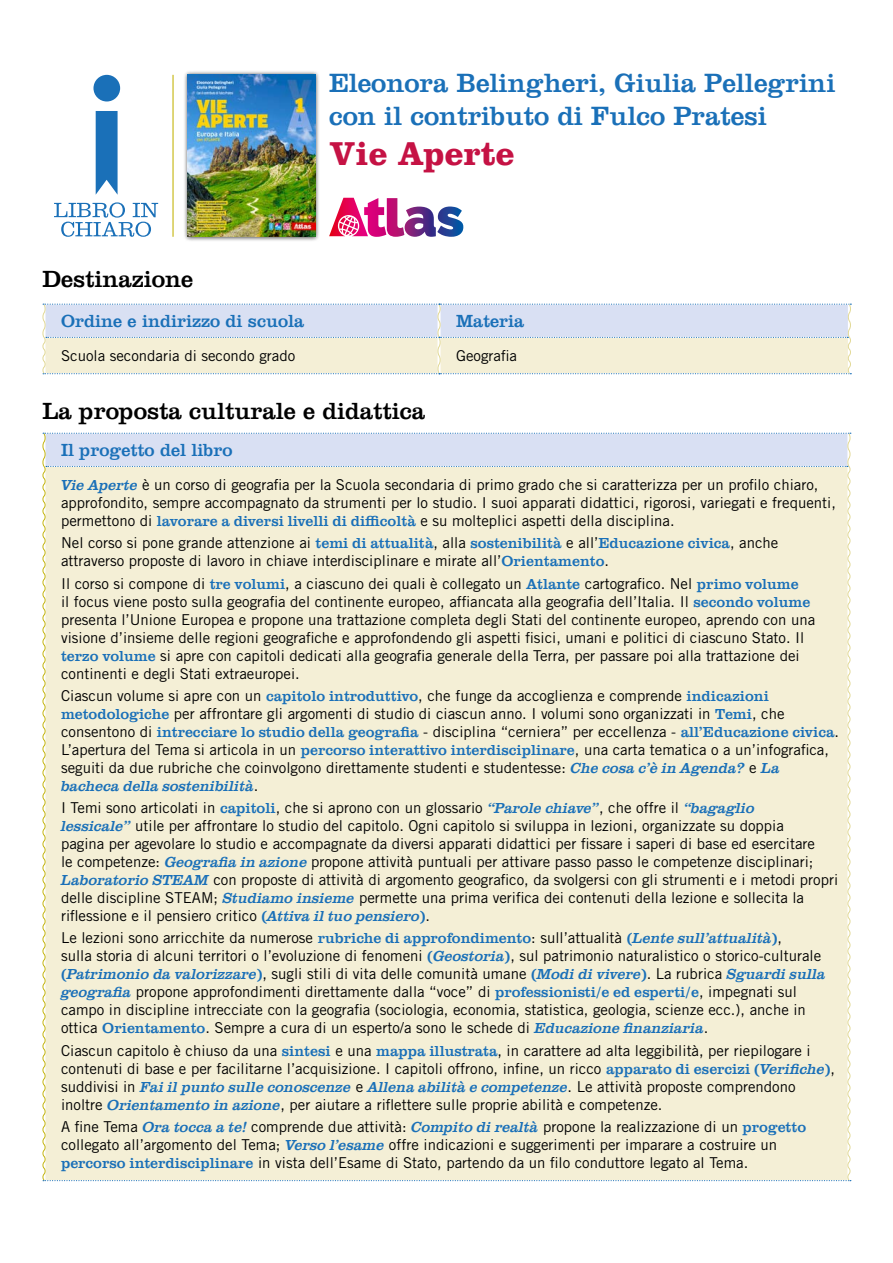
<style>
.page{position:relative;width:893px;height:1263px;background:#fff}
.page>*{position:absolute;margin:0;border:0;box-sizing:border-box;transform-origin:0 0}
.t1{font:700 33.9px "Clarendon";color:#c51244}
.t2{font:27.15px/32.5px "Clarendon";color:#1a70b8}
.t3{font:24px "Clarendon";color:#000}
.t4{font:18px "Clarendon";color:#1a70b8}
.t5{font:15px/18px "Trade Gothic LT Std";color:#000}
.t6{font:italic 15px "Clarendon URW";color:#1a70b8}
.t7{font:15px "Clarendon URW";color:#1a70b8}
.s1{font-family:"Clarendon URW";font-style:italic;color:#1a70b8}
.s2{font-family:"Clarendon URW";color:#1a70b8}
.s3{font-family:"Trade Gothic LT Std";color:#000}
.s4{font-family:"Trade Gothic LT Std";font-style:normal;color:#000}
.s5{font-style:normal}
</style>
<div class="page">
<hr style="left:172px;top:75px;width:2px;height:162px;background:#c5b612">
<svg style="left:96px;top:111px;width:22px;height:84px;background:#337fbf"></svg>
<div style="left:93px;top:75px;width:27px;height:26px;background:#1a70b8;border-radius:50%"></div>
<svg style="left:54px;top:202px;width:104px;height:35px"></svg>
<div style="left:183px;top:70px;width:137px;height:171px;background:#000;opacity:.75"></div>
<img style="left:188px;top:75px;width:127px;height:162px">
<svg style="left:329px;top:198px;width:134px;height:39px"></svg>
<svg style="left:42px;top:304px;width:810px;height:70px;background:#e5e6e3"></svg>
<div style="left:42px;top:433px;width:809px;height:748px;background:#f4efd6"></div>
<h3 class="t3" style="left:43px;top:265px;width:152px">Destinazione</h3>
<h2 class="t2" style="left:329px;top:67px;width:508px">Eleonora Belingheri, Giulia Pellegrini con il contributo di Fulco Pratesi</h2>
<h1 class="t1" style="left:329px;top:134px;width:187px">Vie Aperte</h1>
<p class="t4" style="left:61px;top:310px;width:244px">Ordine e indirizzo di scuola</p>
<p class="t4" style="left:456px;top:310px;width:70px">Materia</p>
<p class="t5" style="left:61px;top:346px;width:236px">Scuola secondaria di secondo grado</p>
<p class="t5" style="left:456px;top:346px;width:62px">Geografia</p>
<h3 class="t3" style="left:43px;top:397px;width:384px">La proposta culturale e didattica</h3>
<p class="t4" style="left:61px;top:439px;width:173px">Il progetto del libro</p>
<p class="t5" style="left:61px;top:475px;width:776px"><span class="s1">Vie Aperte</span> è un corso di geografia per la Scuola secondaria di primo grado che si caratterizza per un profilo chiaro, approfondito, sempre accompagnato da strumenti per lo studio. I suoi apparati didattici, rigorosi, variegati e frequenti, permettono di <span class="s2">lavorare a diversi livelli di difficoltà</span> e su molteplici aspetti della disciplina.</p>
<p class="t5" style="left:61px;top:534px;width:719px">Nel corso si pone grande attenzione ai <span class="s2">temi di attualità</span>, alla <span class="s2">sostenibilità</span> e all’<span class="s2">Educazione civica</span>, anche attraverso proposte di lavoro in chiave interdisciplinare e mirate all’<span class="s2">Orientamento</span>.</p>
<p class="t5" style="left:61px;top:574px;width:756px">Il corso si compone di <span class="s2">tre volumi</span>, a ciascuno dei quali è collegato un <span class="s2">Atlante</span> cartografico. Nel <span class="s2">primo volume<br></span>il focus viene posto sulla geografia del continente europeo, affiancata alla geografia dell’Italia. Il <span class="s2">secondo volume </span>presenta l’Unione Europea e propone una trattazione completa degli Stati del continente europeo, aprendo con una visione d’insieme delle regioni geografiche e approfondendo gli aspetti fisici, umani e politici di ciascuno Stato. Il <span class="s2">terzo volume</span> si apre con capitoli dedicati alla geografia generale della Terra, per passare poi alla trattazione dei continenti e degli Stati extraeuropei.</p>
<p class="t5" style="left:61px;top:686px;width:725px">Ciascun volume si apre con un <span class="s2">capitolo introduttivo</span>, che funge da accoglienza e comprende <span class="s2">indicazioni metodologiche</span> per affrontare gli argomenti di studio di ciascun anno. I volumi sono organizzati in <span class="s2">Temi</span>, che</p>
<p class="t7" style="left:61px;top:721px;width:780px"><span class="s3">consentono di</span> intrecciare lo studio della geografia <span class="s3">- disciplina “cerniera” per eccellenza -</span> all’Educazione civica<span class="s3">.</span></p>
<p class="t5" style="left:61px;top:740px;width:769px">L’apertura del Tema si articola in un <span class="s2">percorso interattivo interdisciplinare</span>, una carta tematica o a un’infografica, seguiti da due rubriche che coinvolgono direttamente studenti e studentesse: <span class="s1">Che cosa c’è in Agenda?</span> e <span class="s1">La</span></p>
<p class="t6" style="left:61px;top:775px;width:199px">bacheca della sostenibilità<span class="s4">.</span></p>
<p class="t5" style="left:61px;top:798px;width:779px">I Temi sono articolati in <span class="s2">capitoli</span>, che si aprono con un glossario <span class="s1">“Parole chiave”</span>, che offre il <span class="s1">“bagaglio<br>lessicale”</span> utile per affrontare lo studio del capitolo. Ogni capitolo si sviluppa in lezioni, organizzate su doppia<br>pagina per agevolare lo studio e accompagnate da diversi apparati didattici per fissare i saperi di base ed esercitare<br>le competenze: <span class="s1">Geografia in azione</span> propone attività puntuali per attivare passo passo le competenze disciplinari; <span class="s1">Laboratorio STEAM</span> con proposte di attività di argomento geografico, da svolgersi con gli strumenti e i metodi propri delle discipline STEAM; <span class="s1">Studiamo insieme</span> permette una prima verifica dei contenuti della lezione e sollecita la riflessione e il pensiero critico <span class="s2">(</span><span class="s1">Attiva il tuo pensiero</span><span class="s2">)</span>.</p>
<p class="t5" style="left:61px;top:929px;width:762px">Le lezioni sono arricchite da numerose <span class="s2">rubriche di approfondimento</span>: sull’attualità <span class="s2">(</span><span class="s1">Lente sull’attualità</span><span class="s2">)</span>,<br>sulla storia di alcuni territori o l’evoluzione di fenomeni <span class="s2">(</span><span class="s1">Geostoria</span><span class="s2">)</span>, sul patrimonio naturalistico o storico-culturale</p>
<p class="t6" style="left:61px;top:963px;width:766px"><span class="s5">(</span>Patrimonio da valorizzare<span class="s5">)</span><span class="s4">, sugli stili di vita delle comunità umane</span> <span class="s5">(</span>Modi di vivere<span class="s5">)</span><span class="s4">. La rubrica</span> Sguardi sulla</p>
<p class="t5" style="left:61px;top:983px;width:746px"><span class="s1">geografia</span> propone approfondimenti direttamente dalla “voce” di <span class="s2">professionisti/e ed esperti/e</span>, impegnati sul campo in discipline intrecciate con la geografia (sociologia, economia, statistica, geologia, scienze ecc.), anche in ottica <span class="s2">Orientamento</span>. Sempre a cura di un esperto/a sono le schede di <span class="s1">Educazione finanziaria</span>.</p>
<p class="t5" style="left:61px;top:1041px;width:776px">Ciascun capitolo è chiuso da una <span class="s2">sintesi</span> e una <span class="s2">mappa illustrata</span>, in carattere ad alta leggibilità, per riepilogare i contenuti di base e per facilitarne l’acquisizione. I capitoli offrono, infine, un ricco <span class="s2">apparato di esercizi (</span><span class="s1">Verifiche</span><span class="s2">)</span>,</p>
<p class="t6" style="left:61px;top:1075px;width:736px"><span class="s4">suddivisi in</span> Fai il punto sulle conoscenze <span class="s4">e</span> Allena abilità e competenze<span class="s4">. Le attività proposte comprendono</span></p>
<p class="t5" style="left:61px;top:1093px;width:747px;line-height:22.2px">inoltre <span class="s1">Orientamento in azione</span>, per aiutare a riflettere sulle proprie abilità e competenze.<br>A fine Tema <span class="s1">Ora tocca a te!</span> comprende due attività: <span class="s1">Compito di realtà</span> propone la realizzazione di un <span class="s2">progetto</span></p>
<p class="t5" style="left:61px;top:1135px;width:718px">collegato all’argomento del Tema; <span class="s1">Verso l’esame</span> offre indicazioni e suggerimenti per imparare a costruire un <span class="s2">percorso interdisciplinare</span> in vista dell’Esame di Stato, partendo da un filo conduttore legato al Tema.</p>
</div>
